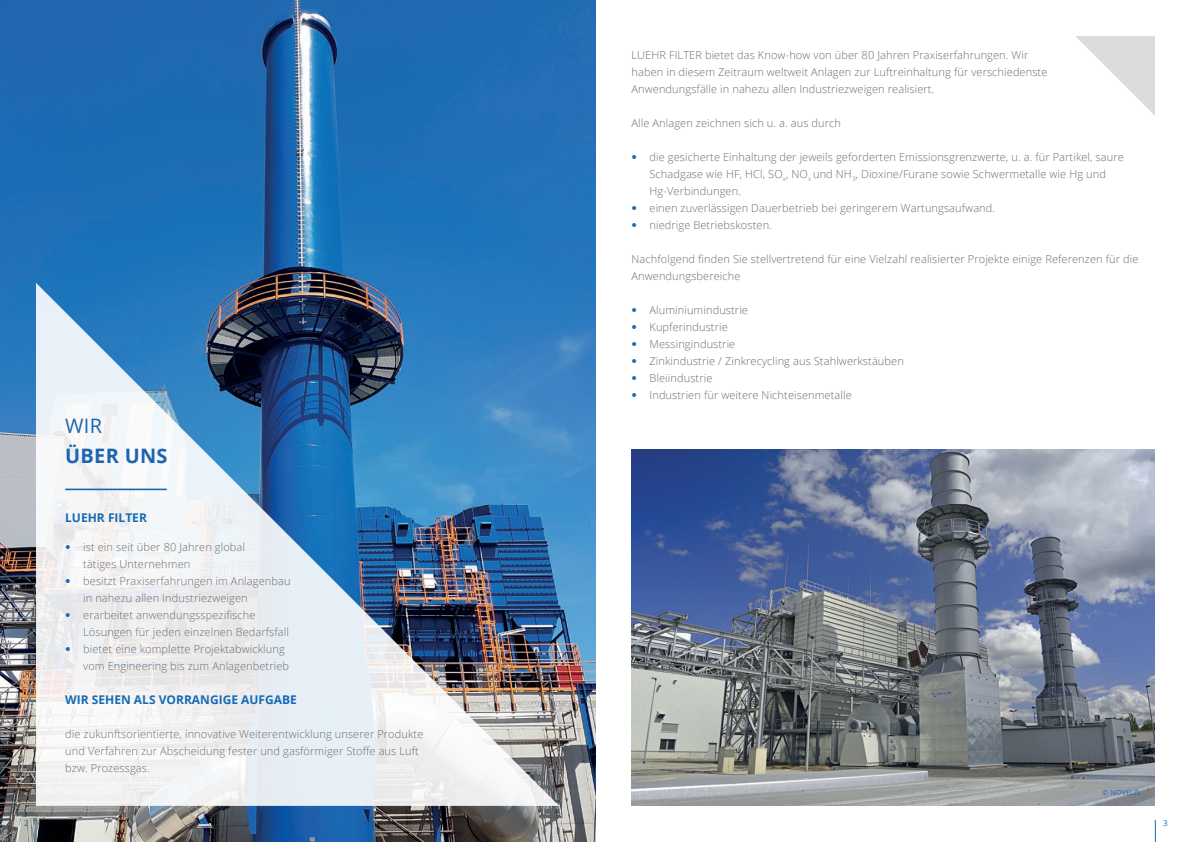
<style>
.page{position:relative;width:1191px;height:842px;background:#fff}
.page>*{position:absolute;margin:0;border:0;box-sizing:border-box;transform-origin:0 0}
.t1{font:700 19.9px "Open Sans";letter-spacing:.015em;color:#1b64af}
.t2{font:19.9px "Open Sans";color:#1b64af}
.t3{font:700 12px "Open Sans";color:#166ab3}
.t4{font:300 11px/17px "Open Sans";letter-spacing:.01em;color:#6c6d70}
.t5{font:8px "Open Sans";color:#166ab3}
.t6{font:7px "Open Sans";letter-spacing:.03em;color:#166ab3}
.s1{font-family:"Officina Sans";font-weight:700;color:#166ab3}
</style>
<div class="page">
<img style="left:0;top:0;width:595px;height:842px">
<svg style="left:1075px;top:36px;width:80px;height:80px"></svg>
<img style="left:36px;top:283px;width:523px;height:523px">
<hr style="left:65px;top:489px;width:102px;height:1px;background:#1b64af">
<svg style="left:36px;top:820px;width:1px;height:22px"></svg>
<svg style="left:1155px;top:820px;width:1px;height:22px"></svg>
<img style="left:631px;top:449px;width:524px;height:357px">
<h1 class="t2" style="left:65px;top:413px;width:38px">WIR</h1>
<h1 class="t1" style="left:65px;top:442px;width:104px">ÜBER UNS</h1>
<p class="t3" style="left:65px;top:509px;width:83px">LUEHR FILTER</p>
<p class="t4" style="left:83px;top:538px;width:163px;text-indent:-18px"><span class="s1">•</span> ist ein seit über 80 Jahren global tätiges Unternehmen</p>
<p class="t4" style="left:83px;top:572px;width:209px;text-indent:-18px"><span class="s1">•</span> besitzt Praxiserfahrungen im Anlagenbau in nahezu allen Industriezweigen</p>
<p class="t4" style="left:83px;top:606px;width:207px;text-indent:-18px"><span class="s1">•</span> erarbeitet anwendungsspezifische<br>Lösungen für jeden einzelnen Bedarfsfall</p>
<p class="t4" style="left:83px;top:640px;width:207px;text-indent:-18px"><span class="s1">•</span> bietet eine komplette Projektabwicklung vom Engineering bis zum Anlagenbetrieb</p>
<p class="t3" style="left:65px;top:691px;width:233px">WIR SEHEN ALS VORRANGIGE AUFGABE</p>
<p class="t4" style="left:65px;top:725px;width:360px">die zukunftsorientierte, innovative Weiterentwicklung unserer Produkte und Verfahren zur Abscheidung fester und gasförmiger Stoffe aus Luft bzw. Prozessgas.</p>
<p class="t4" style="left:631px;top:46px;width:417px">LUEHR FILTER bietet das Know-how von über 80 Jahren Praxiserfahrungen. Wir haben in diesem Zeitraum weltweit Anlagen zur Luftreinhaltung für verschiedenste<br>Anwendungsfälle in nahezu allen Industriezweigen realisiert.</p>
<p class="t4" style="left:631px;top:114px;width:211px">Alle Anlagen zeichnen sich u. a. aus durch</p>
<p class="t4" style="left:649px;top:148px;width:476px;text-indent:-18px"><span class="s1">•</span> die gesicherte Einhaltung der jeweils geforderten Emissionsgrenzwerte, u. a. für Partikel, saure<br>Schadgase wie HF, HCl, SO<sub>x</sub>, NO<sub>x</sub> und NH<sub>3</sub>, Dioxine/Furane sowie Schwermetalle wie Hg und<br>Hg-Verbindungen.</p>
<p class="t4" style="left:631px;top:199px;width:365px"><span class="s1">•</span> einen zuverlässigen Dauerbetrieb bei geringerem Wartungsaufwand.</p>
<p class="t4" style="left:631px;top:216px;width:142px"><span class="s1">•</span> niedrige Betriebskosten.</p>
<p class="t4" style="left:631px;top:250px;width:508px">Nachfolgend finden Sie stellvertretend für eine Vielzahl realisierter Projekte einige Referenzen für die<br>Anwendungsbereiche</p>
<p class="t4" style="left:631px;top:301px;width:118px"><span class="s1">•</span> Aluminiumindustrie</p>
<p class="t4" style="left:631px;top:318px;width:98px"><span class="s1">•</span> Kupferindustrie</p>
<p class="t4" style="left:631px;top:335px;width:105px"><span class="s1">•</span> Messingindustrie</p>
<p class="t4" style="left:631px;top:352px;width:274px"><span class="s1">•</span> Zinkindustrie / Zinkrecycling aus Stahlwerkstäuben</p>
<p class="t4" style="left:631px;top:369px;width:82px"><span class="s1">•</span> Bleiindustrie</p>
<p class="t4" style="left:631px;top:386px;width:222px"><span class="s1">•</span> Industrien für weitere Nichteisenmetalle</p>
<p class="t6" style="left:1102px;top:787px;width:39px">© NOVELIS</p>
<p class="t5" style="left:24px;top:818px;width:6px">2</p>
<p class="t5" style="left:1163px;top:818px;width:6px">3</p>
</div>
